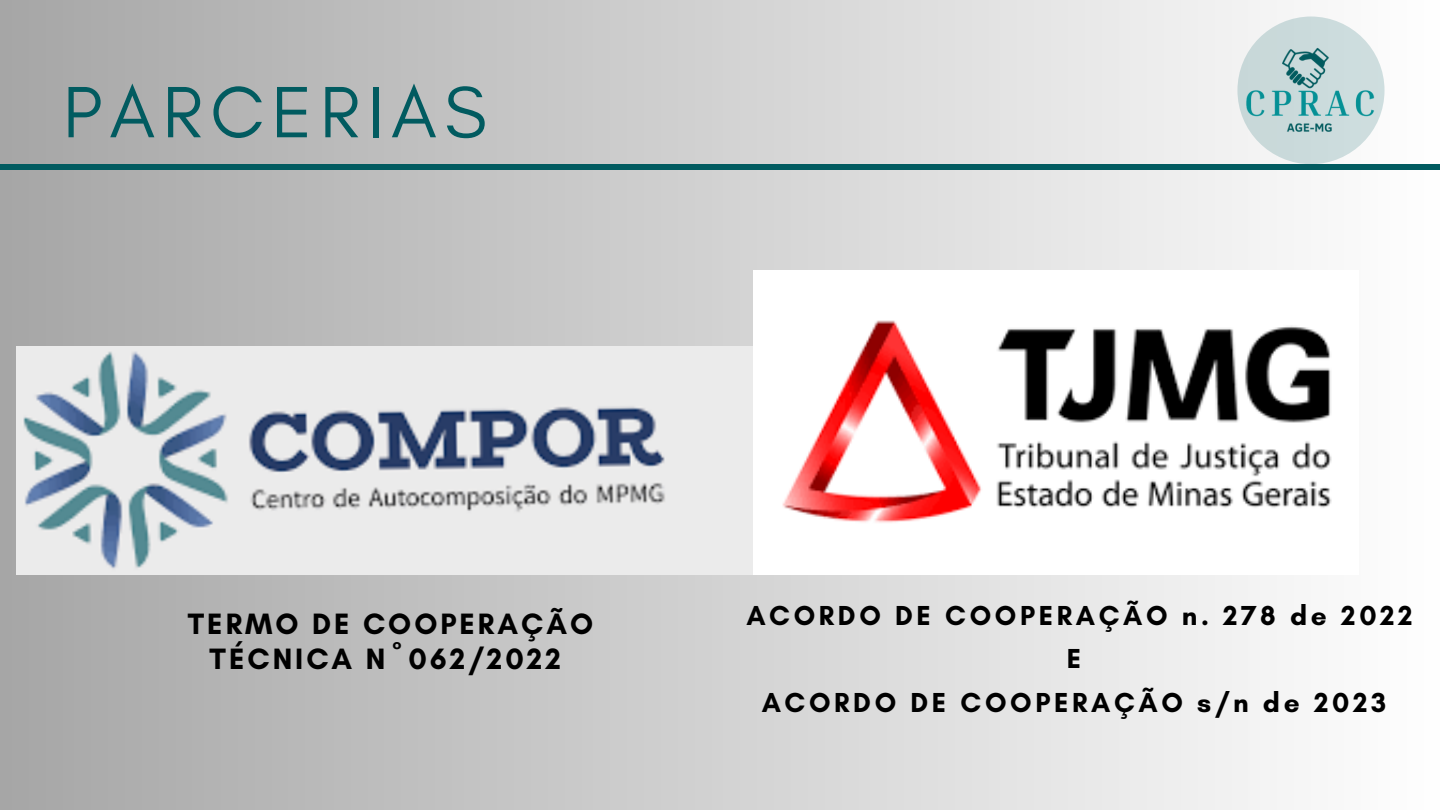
<style>
.page{position:relative;width:1440px;height:810px;background:#fff}
.page>*{position:absolute;margin:0;border:0;box-sizing:border-box;transform-origin:0 0}
.t1{font:74px "Glacial Indifference";letter-spacing:.1em;color:#015b60}
.t2{font:700 30px/35.2px "Glacial Indifference";letter-spacing:.1em;color:#000;text-align:center}
.t3{font:700 28px "Glacial Indifference";letter-spacing:.13em;color:#000}
</style>
<div class="page">
<div style="left:0;top:0;width:1440px;height:810px;background:linear-gradient(to right,#a6a6a6,#fefefe)"></div>
<img style="left:16px;top:346px;width:737px;height:228px">
<img style="left:753px;top:271px;width:606px;height:303px">
<div style="left:1237px;top:16px;width:147px;height:148px;background:#cbdbdc;border-radius:50%"></div>
<img style="left:1237px;top:47px;width:148px;height:87px">
<div style="left:0;top:164px;width:1440px;height:6px;background:#015b60"></div>
<p class="t1" style="left:63px;top:67px;width:425px">PARCERIAS</p>
<p class="t2" style="left:188px;top:606px;width:407px">TERMO DE COOPERAÇÃO<br>TÉCNICA Nº062/2022</p>
<p class="t3" style="left:746px;top:598px;width:668px">ACORDO DE COOPERAÇÃO n. 278 de 2022</p>
<p class="t3" style="left:1067px;top:642px;width:16px">E</p>
<h2 class="t3" style="left:762px;top:685px;width:626px">ACORDO DE COOPERAÇÃO s/n de 2023</h2>
</div>
